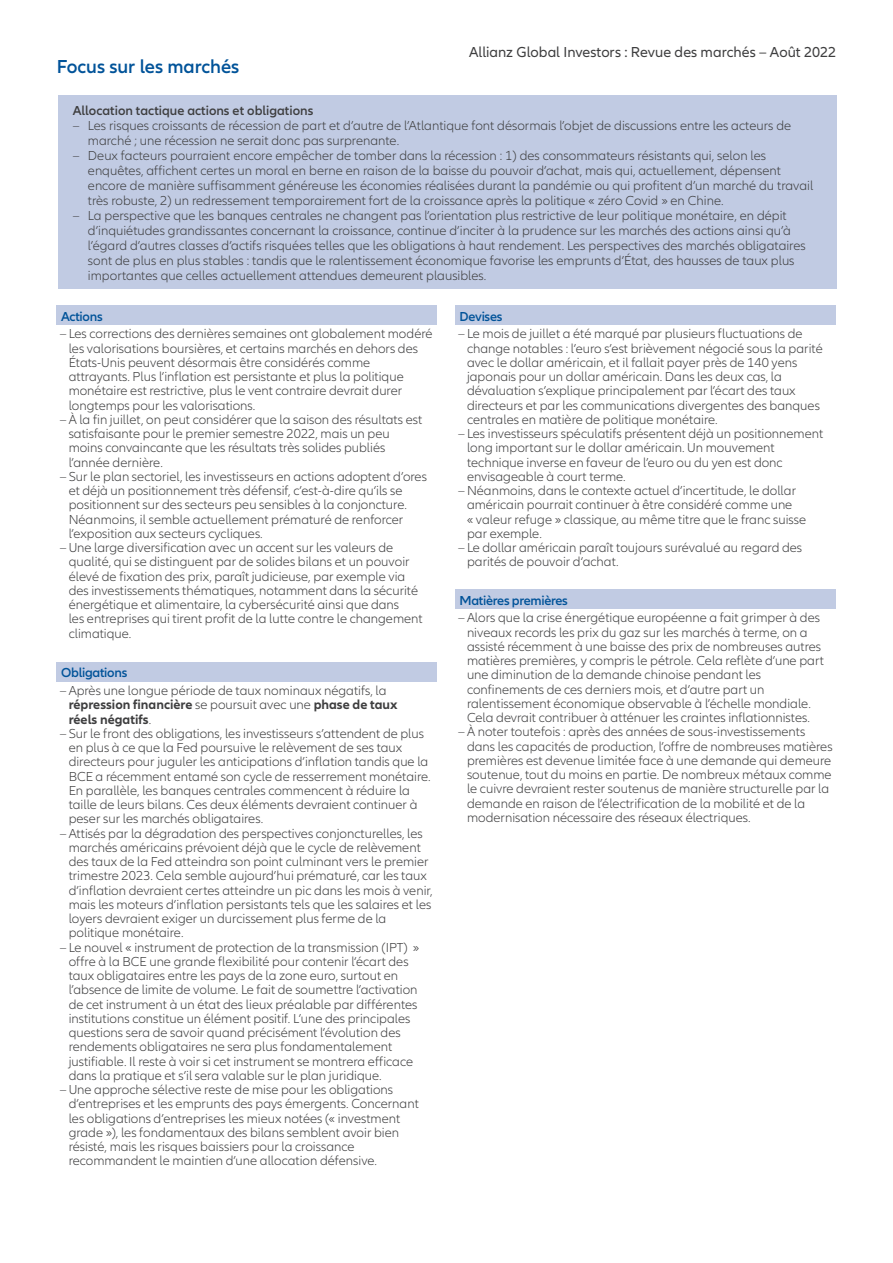
<style>
.page{position:relative;width:893px;height:1263px;background:#fff}
.page>*{position:absolute;margin:0;border:0;box-sizing:border-box;transform-origin:0 0}
.Copy_Highlight{font:600 19.5px "Allianz Neo";letter-spacing:-.005em;color:#015399}
.Pagina{font:15px "Allianz Neo";color:#3e3e3f}
.t1{font:300 13.5px/14.2px "Allianz Neo";color:#3e3e3f}
._03_KMBCMM_Body_styl{font:600 13.5px "Allianz Neo";letter-spacing:-.02em;color:#015399}
.Subheadline_10pt{font:600 13.5px "Allianz Neo";color:#3e3e3f}
.s1{font-weight:700}
</style>
<div class="page">
<div style="left:58px;top:95px;width:778px;height:194px;background:#c1cbe3"></div>
<div style="left:57px;top:306px;width:380px;height:19px;background:#c1cbe3"></div>
<div style="left:57px;top:662px;width:380px;height:20px;background:#c1cbe3"></div>
<div style="left:455px;top:306px;width:381px;height:19px;background:#c1cbe3"></div>
<div style="left:455px;top:590px;width:381px;height:19px;background:#c1cbe3"></div>
<p class="Pagina" style="left:469px;top:43px;width:369px">Allianz Global Investors : Revue des marchés – Août 2022</p>
<p class="Copy_Highlight" style="left:57px;top:55px;width:184px">Focus sur les marchés</p>
<p class="Subheadline_10pt" style="left:73px;top:102px;width:242px">Allocation tactique actions et obligations</p>
<p class="t1" style="left:88px;top:118px;width:705px;line-height:15px;text-indent:-15px">– Les risques croissants de récession de part et d’autre de l’Atlantique font désormais l’objet de discussions entre les acteurs de marché ; une récession ne serait donc pas surprenante.</p>
<p class="t1" style="left:88px;top:148px;width:727px;line-height:15px;text-indent:-15px">– Deux facteurs pourraient encore empêcher de tomber dans la récession : 1) des consommateurs résistants qui, selon les enquêtes, affichent certes un moral en berne en raison de la baisse du pouvoir d’achat, mais qui, actuellement, dépensent encore de manière suffisamment généreuse les économies réalisées durant la pandémie ou qui profitent d’un marché du travail très robuste, 2) un redressement temporairement fort de la croissance après la politique « zéro Covid » en Chine.</p>
<p class="t1" style="left:88px;top:208px;width:719px;line-height:15px;text-indent:-15px">– La perspective que les banques centrales ne changent pas l’orientation plus restrictive de leur politique monétaire, en dépit d’inquiétudes grandissantes concernant la croissance, continue d’inciter à la prudence sur les marchés des actions ainsi qu’à l’égard d’autres classes d’actifs risquées telles que les obligations à haut rendement. Les perspectives des marchés obligataires sont de plus en plus stables : tandis que le ralentissement économique favorise les emprunts d’État, des hausses de taux plus importantes que celles actuellement attendues demeurent plausibles.</p>
<p class="_03_KMBCMM_Body_styl" style="left:61px;top:308px;width:43px">Actions</p>
<p class="t1" style="left:69px;top:327px;width:365px;text-indent:-9px">– Les corrections des dernières semaines ont globalement modéré les valorisations boursières, et certains marchés en dehors des États-Unis peuvent désormais être considérés comme attrayants. Plus l’inflation est persistante et plus la politique monétaire est restrictive, plus le vent contraire devrait durer longtemps pour les valorisations.</p>
<p class="t1" style="left:69px;top:413px;width:355px;text-indent:-9px">– À la fin juillet, on peut considérer que la saison des résultats est satisfaisante pour le premier semestre 2022, mais un peu moins convaincante que les résultats très solides publiés l’année dernière.</p>
<p class="t1" style="left:69px;top:470px;width:360px;text-indent:-9px">– Sur le plan sectoriel, les investisseurs en actions adoptent d’ores et déjà un positionnement très défensif, c’est-à-dire qu‘ils se positionnent sur des secteurs peu sensibles à la conjoncture.<br>Néanmoins, il semble actuellement prématuré de renforcer l’exposition aux secteurs cycliques.</p>
<p class="t1" style="left:69px;top:541px;width:356px;text-indent:-9px">– Une large diversification avec un accent sur les valeurs de qualité, qui se distinguent par de solides bilans et un pouvoir élevé de fixation des prix, paraît judicieuse, par exemple via des investissements thématiques, notamment dans la sécurité énergétique et alimentaire, la cybersécurité ainsi que dans<br>les entreprises qui tirent profit de la lutte contre le changement climatique.</p>
<p class="_03_KMBCMM_Body_styl" style="left:61px;top:665px;width:68px">Obligations</p>
<p class="t1" style="left:69px;top:684px;width:330px;text-indent:-9px">– Après une longue période de taux nominaux négatifs, la <span class="s1">répression financière</span> se poursuit avec une <span class="s1">phase de taux réels négatifs</span>.</p>
<p class="t1" style="left:69px;top:727px;width:364px;text-indent:-9px">– Sur le front des obligations, les investisseurs s’attendent de plus en plus à ce que la Fed poursuive le relèvement de ses taux directeurs pour juguler les anticipations d’inflation tandis que la BCE a récemment entamé son cycle de resserrement monétaire.<br>En parallèle, les banques centrales commencent à réduire la taille de leurs bilans. Ces deux éléments devraient continuer à peser sur les marchés obligataires.</p>
<p class="t1" style="left:69px;top:826px;width:365px;text-indent:-9px">– Attisés par la dégradation des perspectives conjoncturelles, les marchés américains prévoient déjà que le cycle de relèvement des taux de la Fed atteindra son point culminant vers le premier trimestre 2023. Cela semble aujourd’hui prématuré, car les taux d’inflation devraient certes atteindre un pic dans les mois à venir, mais les moteurs d’inflation persistants tels que les salaires et les loyers devraient exiger un durcissement plus ferme de la politique monétaire.</p>
<p class="t1" style="left:69px;top:940px;width:352px;text-indent:-9px">– Le nouvel « instrument de protection de la transmission (IPT) » offre à la BCE une grande flexibilité pour contenir l‘écart des taux obligataires entre les pays de la zone euro, surtout en l’absence de limite de volume. Le fait de soumettre l’activation de cet instrument à un état des lieux préalable par différentes institutions constitue un élément positif. L’une des principales questions sera de savoir quand précisément l’évolution des rendements obligataires ne sera plus fondamentalement justifiable. Il reste à voir si cet instrument se montrera efficace dans la pratique et s’il sera valable sur le plan juridique.</p>
<p class="t1" style="left:69px;top:1083px;width:352px;text-indent:-9px">– Une approche sélective reste de mise pour les obligations d’entreprises et les emprunts des pays émergents. Concernant les obligations d’entreprises les mieux notées (« investment grade »), les fondamentaux des bilans semblent avoir bien résisté, mais les risques baissiers pour la croissance recommandent le maintien d’une allocation défensive.</p>
<p class="_03_KMBCMM_Body_styl" style="left:459px;top:308px;width:44px">Devises</p>
<p class="t1" style="left:467px;top:327px;width:357px;text-indent:-9px">– Le mois de juillet a été marqué par plusieurs fluctuations de change notables : l’euro s’est brièvement négocié sous la parité avec le dollar américain, et il fallait payer près de 140 yens japonais pour un dollar américain. Dans les deux cas, la dévaluation s’explique principalement par l’écart des taux directeurs et par les communications divergentes des banques centrales en matière de politique monétaire.</p>
<p class="t1" style="left:467px;top:427px;width:358px;text-indent:-9px">– Les investisseurs spéculatifs présentent déjà un positionnement long important sur le dollar américain. Un mouvement technique inverse en faveur de l’euro ou du yen est donc envisageable à court terme.</p>
<p class="t1" style="left:467px;top:484px;width:341px;text-indent:-9px">– Néanmoins, dans le contexte actuel d’incertitude, le dollar américain pourrait continuer à être considéré comme une<br>« valeur refuge » classique, au même titre que le franc suisse par exemple.</p>
<p class="t1" style="left:467px;top:541px;width:337px;text-indent:-9px">– Le dollar américain paraît toujours surévalué au regard des parités de pouvoir d‘achat.</p>
<p class="_03_KMBCMM_Body_styl" style="left:459px;top:592px;width:110px">Matières premières</p>
<p class="t1" style="left:467px;top:611px;width:358px;text-indent:-9px">– Alors que la crise énergétique européenne a fait grimper à des niveaux records les prix du gaz sur les marchés à terme, on a assisté récemment à une baisse des prix de nombreuses autres matières premières, y compris le pétrole. Cela reflète d’une part une diminution de la demande chinoise pendant les confinements de ces derniers mois, et d’autre part un ralentissement économique observable à l’échelle mondiale.<br>Cela devrait contribuer à atténuer les craintes inflationnistes.</p>
<p class="t1" style="left:467px;top:725px;width:367px;text-indent:-9px">– À noter toutefois : après des années de sous-investissements dans les capacités de production, l’offre de nombreuses matières premières est devenue limitée face à une demande qui demeure soutenue, tout du moins en partie. De nombreux métaux comme le cuivre devraient rester soutenus de manière structurelle par la demande en raison de l’électrification de la mobilité et de la modernisation nécessaire des réseaux électriques.</p>
</div>
